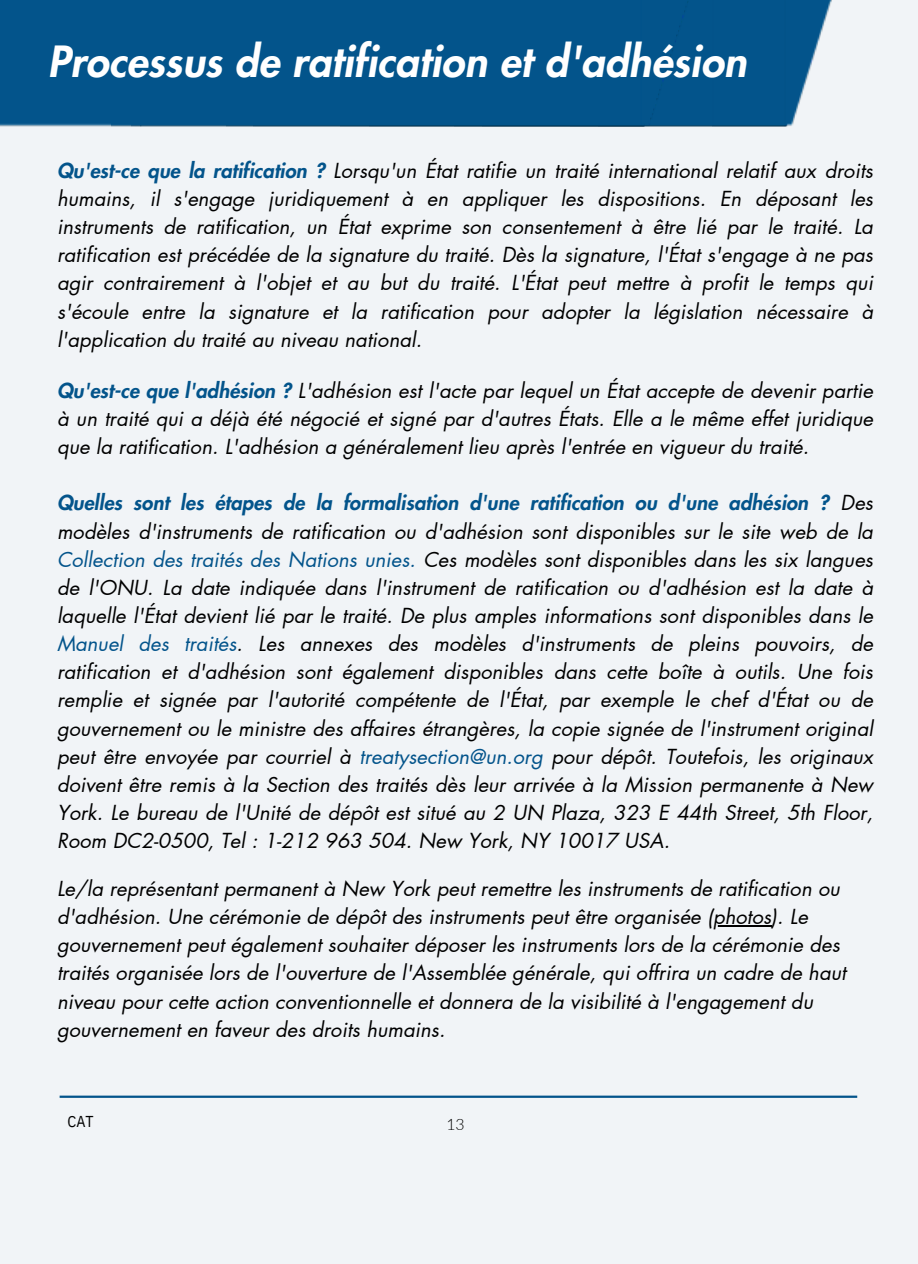
<style>
.page{position:relative;width:918px;height:1264px;background:#fff}
.page>*{position:absolute;margin:0;border:0;box-sizing:border-box;transform-origin:0 0}
.t1{font:italic 800 42px "Futura LT Pro";letter-spacing:.005em;color:#fff}
.t2{font:italic 20.25px/28.2px "Futura LT Pro";color:#000;text-align:justify}
.t3{font:15.75px "IBM Plex Sans Cond";color:#000}
.t4{font:300 15.75px "Lato";color:#000}
.s1{font-weight:800;color:#03548b}
.s2{color:#03548b}
</style>
<div class="page">
<div style="left:0;top:0;width:918px;height:1263px;background:#f1f4f7"></div>
<div style="left:689px;top:0;width:23px;height:126px;background:#03548b"></div>
<div style="left:712px;top:0;width:72px;height:126px;background:#03548b"></div>
<img style="left:784px;top:0;width:48px;height:126px">
<div style="left:0;top:0;width:111px;height:126px;background:#03548b"></div>
<div style="left:111px;top:0;width:115px;height:126px;background:#03548b"></div>
<div style="left:226px;top:0;width:115px;height:126px;background:#03548b"></div>
<div style="left:341px;top:0;width:113px;height:126px;background:#03548b"></div>
<div style="left:454px;top:0;width:116px;height:126px;background:#03548b"></div>
<div style="left:570px;top:0;width:70px;height:126px;background:#03548b"></div>
<div style="left:640px;top:0;width:49px;height:126px;background:#03548b"></div>
<hr style="left:60px;top:1095px;width:797px;height:2px;background:#03548b">
<hr style="left:713px;top:925px;width:58px;height:1px;background:#000">
<h2 class="t1" style="left:48px;top:43px;width:700px">Processus de ratification et d'adhésion</h2>
<h1 class="t2" style="left:57px;top:157px;width:818px"><span class="s1">Qu'est-ce que la ratification ?</span> Lorsqu'un État ratifie un traité international relatif aux droits humains, il s'engage juridiquement à en appliquer les dispositions. En déposant les instruments de ratification, un État exprime son consentement à être lié par le traité. La ratification est précédée de la signature du traité. Dès la signature, l'État s'engage à ne pas agir contrairement à l'objet et au but du traité. L'État peut mettre à profit le temps qui s'écoule entre la signature et la ratification pour adopter la législation nécessaire à l'application du traité au niveau national.</h1>
<p class="t2" style="left:57px;top:377px;width:818px"><span class="s1">Qu'est-ce que l'adhésion ?</span> L'adhésion est l'acte par lequel un État accepte de devenir partie à un traité qui a déjà été négocié et signé par d'autres États. Elle a le même effet juridique que la ratification. L'adhésion a généralement lieu après l'entrée en vigueur du traité.</p>
<p class="t2" style="left:57px;top:489px;width:818px"><span class="s1">Quelles sont les étapes de la formalisation d'une ratification ou d'une adhésion ?</span> Des modèles d'instruments de ratification ou d'adhésion sont disponibles sur le site web de la <span class="s2">Collection des traités des Nations unies.</span> Ces modèles sont disponibles dans les six langues de l'ONU. La date indiquée dans l'instrument de ratification ou d'adhésion est la date à laquelle l'État devient lié par le traité. De plus amples informations sont disponibles dans le <span class="s2">Manuel des traités</span>. Les annexes des modèles d'instruments de pleins pouvoirs, de ratification et d'adhésion sont également disponibles dans cette boîte à outils. Une fois remplie et signée par l'autorité compétente de l'État, par exemple le chef d'État ou de gouvernement ou le ministre des affaires étrangères, la copie signée de l'instrument original peut être envoyée par courriel à <span class="s2">treatysection@un.org</span> pour dépôt. Toutefois, les originaux doivent être remis à la Section des traités dès leur arrivée à la Mission permanente à New York. Le bureau de l'Unité de dépôt est situé au 2 UN Plaza, 323 E 44th Street, 5th Floor, Room DC2-0500, Tel : 1-212 963 504. New York, NY 10017 USA.</p>
<h2 class="t2" style="left:57px;top:875px;width:784px">Le/la représentant permanent à New York peut remettre les instruments de ratification ou d'adhésion. Une cérémonie de dépôt des instruments peut être organisée (photos). Le</h2>
<p class="t2" style="left:57px;top:931px;width:791px;text-align:left">gouvernement peut également souhaiter déposer les instruments lors de la cérémonie des traités organisée lors de l'ouverture de l'Assemblée générale, qui offrira un cadre de haut niveau pour cette action conventionnelle et donnera de la visibilité à l'engagement du gouvernement en faveur des droits humains.</p>
<h2 class="t3" style="left:68px;top:1110px;width:28px">CAT</h2>
<h2 class="t4" style="left:446px;top:1114px;width:20px">13</h2>
</div>
